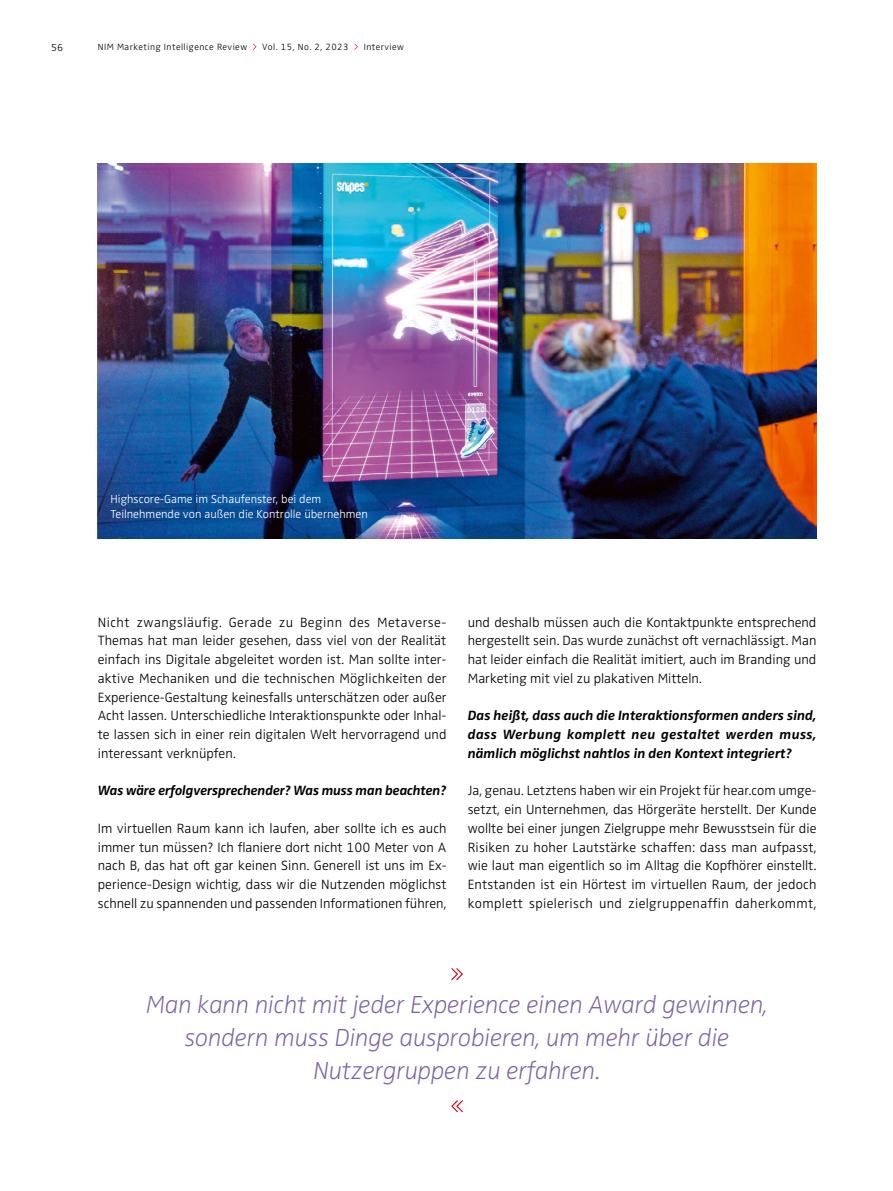
<style>
.page{position:relative;width:893px;height:1191px;background:#fff}
.page>*{position:absolute;margin:0;border:0;box-sizing:border-box;transform-origin:0 0}
.t1{font:italic 300 expanded 25.5px/33px "Zwo OT";letter-spacing:-.01em;color:#7d61a5;text-align:center}
.t2{font:300 13.8px/18.8px "Zwo OT";color:#000;text-align:justify}
.t3{font:italic 700 13.8px/18.8px "Zwo OT";letter-spacing:-.005em;color:#000;text-align:justify}
.t4{font:300 12px/15px "Zwo OT";color:#fff}
.t5{font:300 10.5px "Zwo OT";color:#000}
.t6{font:300 9.3px "Zwo OT";letter-spacing:.05em;color:#000}
</style>
<div class="page">
<img style="left:98px;top:164px;width:718px;height:374px">
<svg style="left:451px;top:968px;width:12px;height:12px"></svg>
<svg style="left:451px;top:1100px;width:12px;height:12px"></svg>
<svg style="left:253px;top:44px;width:3px;height:6px"></svg>
<svg style="left:354px;top:44px;width:4px;height:6px"></svg>
<p class="t5" style="left:51px;top:41px;width:14px">56</p>
<p class="t6" style="left:98px;top:41px;width:151px">NIM Marketing Intelligence Review</p>
<p class="t6" style="left:262px;top:41px;width:88px">Vol. 15, No. 2, 2023</p>
<p class="t6" style="left:364px;top:41px;width:42px">Interview</p>
<p class="t4" style="left:111px;top:492px;width:259px">Highscore-Game im Schaufenster, bei dem<br>Teilnehmende von außen die Kontrolle übernehmen</p>
<p class="t2" style="left:98px;top:613px;width:350px">Nicht zwangsläufig. Gerade zu Beginn des Metaverse-Themas hat man leider gesehen, dass viel von der Realität einfach ins Digitale abgeleitet worden ist. Man sollte inter&shy;aktive Mechaniken und die technischen Möglichkeiten der Experience-Gestaltung keinesfalls unterschätzen oder außer Acht lassen. Unterschiedliche Interaktionspunkte oder Inhal&shy;te lassen sich in einer rein digitalen Welt hervorragend und interessant verknüpfen.</p>
<p class="t3" style="left:98px;top:781px;width:350px">Was wäre erfolgversprechender? Was muss man beachten?</p>
<p class="t2" style="left:98px;top:819px;width:350px">Im virtuellen Raum kann ich laufen, aber sollte ich es auch immer tun müssen? Ich flaniere dort nicht 100 Meter von A nach B, das hat oft gar keinen Sinn. Generell ist uns im Ex&shy;perience-Design wichtig, dass wir die Nutzenden möglichst schnell zu spannenden und passenden Informationen führen,</p>
<p class="t2" style="left:468px;top:613px;width:350px">und deshalb müssen auch die Kontaktpunkte entsprechend hergestellt sein. Das wurde zunächst oft vernachlässigt. Man hat leider einfach die Realität imitiert, auch im Branding und Marketing mit viel zu plakativen Mitteln.</p>
<p class="t3" style="left:468px;top:706px;width:350px">Das heißt, dass auch die Interaktionsformen anders sind, dass Werbung komplett neu gestaltet werden muss, nämlich möglichst nahtlos in den Kontext integriert?</p>
<p class="t2" style="left:468px;top:781px;width:350px">Ja, genau. Letztens haben wir ein Projekt für hear.com umge&shy;setzt, ein Unternehmen, das Hörgeräte herstellt. Der Kunde wollte bei einer jungen Zielgruppe mehr Bewusstsein für die Risiken zu hoher Lautstärke schaffen: dass man aufpasst, wie laut man eigentlich so im Alltag die Kopfhörer einstellt.<br>Entstanden ist ein Hörtest im virtuellen Raum, der jedoch komplett spielerisch und zielgruppenaffin daherkommt,</p>
<h1 class="t1" style="left:146px;top:988px;width:623px">Man kann nicht mit jeder Experience einen Award gewinnen, sondern muss Dinge ausprobieren, um mehr über die<br>Nutzergruppen zu erfahren.</h1>
</div>
